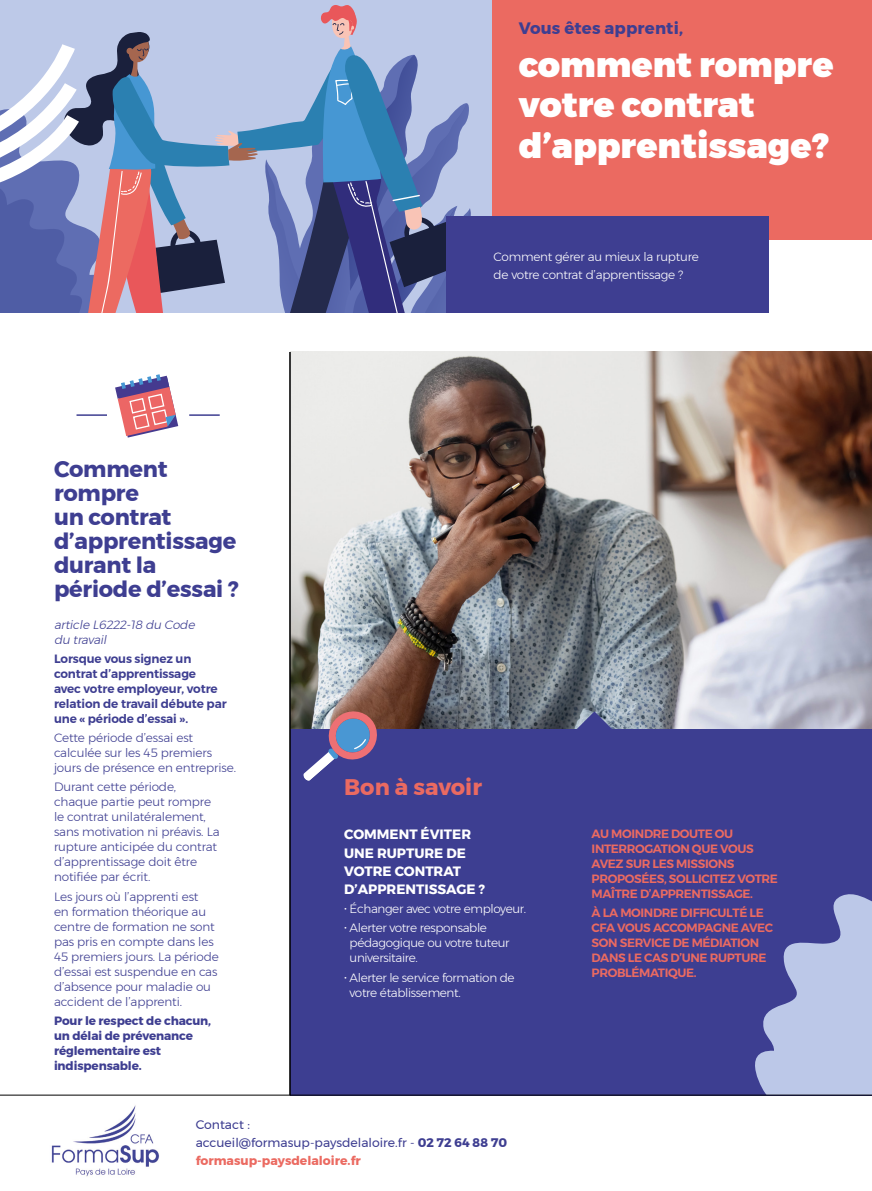
<style>
.page{position:relative;width:872px;height:1191px;background:#fff}
.page>*{position:absolute;margin:0;border:0;box-sizing:border-box;transform-origin:0 0}
.t1{font:900 34.5px/40.5px "Montserrat";color:#fff}
.t2{font:700 22.5px/24px "Montserrat";letter-spacing:-.01em;color:#3e3e91}
.t3{font:700 22.5px "Montserrat";color:#eb6a61}
.t4{font:700 16.5px "Montserrat";letter-spacing:.01em;color:#3e3e91}
.t5{font:700 13.5px/18.1px "Montserrat";color:#fff}
.t6{font:12.45px/18.1px "Montserrat";color:#3e3e91}
.t7{font:300 12px/15px "Montserrat";letter-spacing:-.01em;color:#3e3e91}
.t8{font:600 12px/15px "Montserrat";letter-spacing:-.03em;color:#eb6a61}
.t9{font:300 12px/15px "Montserrat";letter-spacing:-.03em;color:#fff}
.t10{font:600 12px/15px "Montserrat";letter-spacing:-.01em;color:#3e3e91}
.t11{font:700 12px/15px "Montserrat";letter-spacing:-.01em;color:#3e3e91}
.t12{font:italic 300 12px/15px "Montserrat";color:#3e3e91}
.s1{font-weight:700}
.s2{font-weight:700;color:#eb6a61}
</style>
<div class="page">
<div style="left:290px;top:723px;width:582px;height:372px;background:#3d3e91"></div>
<img style="left:291px;top:352px;width:581px;height:376px">
<svg style="left:576px;top:711px;width:36px;height:18px"></svg>
<svg style="left:755px;top:894px;width:117px;height:200px"></svg>
<hr style="left:289px;top:352px;width:1px;height:743px;background:#000">
<hr style="left:290px;top:352px;width:1px;height:743px;background:#000">
<svg style="left:303px;top:708px;width:77px;height:73px"></svg>
<hr style="left:0;top:1094px;width:872px;height:1px;background:#000">
<div style="left:489px;top:0;width:383px;height:239px;background:#eb6a61"></div>
<div style="left:0;top:0;width:491px;height:313px;background:#bdc9e8"></div>
<div style="left:446px;top:216px;width:323px;height:97px;background:#3e3e91"></div>
<svg style="left:0;top:5px;width:471px;height:308px"></svg>
<svg style="left:115px;top:374px;width:63px;height:63px"></svg>
<hr style="left:189px;top:414px;width:31px;height:2px;background:#3e3e91">
<hr style="left:76px;top:414px;width:31px;height:2px;background:#3e3e91">
<img style="left:51px;top:1105px;width:108px;height:72px">
<h3 class="t4" style="left:519px;top:15px;width:166px">Vous êtes apprenti,</h3>
<h1 class="t1" style="left:519px;top:44px;width:316px">comment rompre votre contrat d’apprentissage?</h1>
<h2 class="t2" style="left:54px;top:457px;width:186px">Comment rompre<br>un contrat d’apprentissage durant la période d’essai ?</h2>
<p class="t12" style="left:54px;top:616px;width:145px">article L6222-18 du Code du travail</p>
<p class="t10" style="left:54px;top:651px;width:174px">Lorsque vous signez un contrat d’apprentissage<br>avec votre employeur, votre relation de travail débute par une « période d’essai ».</p>
<p class="t7" style="left:54px;top:730px;width:184px">Cette période d’essai est calculée sur les 45 premiers jours de présence en entreprise.</p>
<p class="t7" style="left:54px;top:779px;width:167px">Durant cette période, chaque partie peut rompre le contrat unilatéralement, sans motivation ni préavis. La rupture anticipée du contrat d’apprentissage doit être notifiée par écrit.</p>
<p class="t7" style="left:54px;top:888px;width:166px">Les jours où l’apprenti est<br>en formation théorique au centre de formation ne sont pas pris en compte dans les<br>45 premiers jours. La période d’essai est suspendue en cas d’absence pour maladie ou accident de l’apprenti.</p>
<p class="t11" style="left:54px;top:1013px;width:159px">Pour le respect de chacun, un délai de prévenance réglementaire est indispensable.</p>
<p class="t9" style="left:493px;top:248px;width:207px;line-height:18px">Comment gérer au mieux la rupture de votre contrat d’apprentissage ?</p>
<h2 class="t3" style="left:344px;top:769px;width:139px">Bon à savoir</h2>
<p class="t5" style="left:344px;top:825px;width:142px">COMMENT ÉVITER<br>UNE RUPTURE DE<br>VOTRE CONTRAT<br>D’APPRENTISSAGE ?</p>
<p class="t9" style="left:344px;top:901px;width:183px">• Échanger avec votre employeur.</p>
<p class="t9" style="left:350px;top:920px;width:161px;text-indent:-5px">• Alerter votre responsable pédagogique ou votre tuteur universitaire.</p>
<p class="t9" style="left:350px;top:969px;width:166px;text-indent:-5px">• Alerter le service formation de votre établissement.</p>
<p class="t8" style="left:591px;top:826px;width:188px">AU MOINDRE DOUTE OU<br>INTERROGATION QUE VOUS<br>AVEZ SUR LES MISSIONS<br>PROPOSÉES, SOLLICITEZ VOTRE<br>MAÎTRE D’APPRENTISSAGE.</p>
<p class="t8" style="left:591px;top:905px;width:183px">À LA MOINDRE DIFFICULTÉ LE<br>CFA VOUS ACCOMPAGNE AVEC<br>SON SERVICE DE MÉDIATION<br>DANS LE CAS D’UNE RUPTURE<br>PROBLÉMATIQUE.</p>
<p class="t6" style="left:196px;top:1115px;width:313px">Contact :<br>accueil@formasup-paysdelaloire.fr - <span class="s1">02 72 64 88 70 </span><span class="s2">formasup-paysdelaloire.fr</span></p>
</div>
